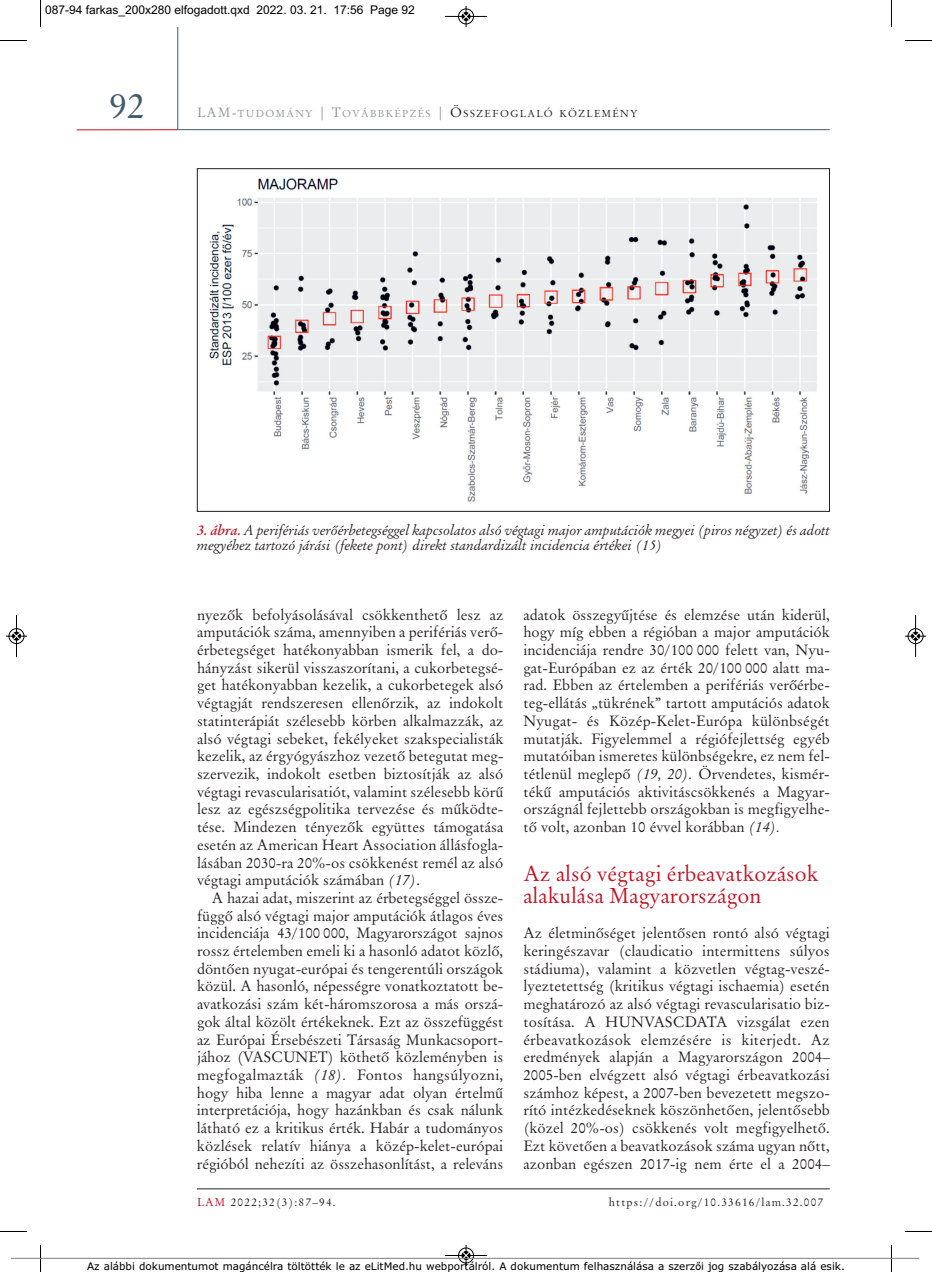
<style>
.page{position:relative;width:932px;height:1272px;background:#fff}
.page>*{position:absolute;margin:0;border:0;box-sizing:border-box;transform-origin:0 0}
.t1{font:36px "Original Garamond HU Normal";color:#435b6d}
.t2{font:21.75px/22.2px "Original Garamond HU Normal";color:#c11223}
.t3{font:15px/17.7px "Original Garamond HU Normal";color:#231f20;text-align:justify}
.t4{font:14.25px/15.8px "Original Garamond HU Italic";color:#231f20}
.t5{font:12px "Arial";color:#000}
.t6{font:11.4px "Original Garamond HU Normal";letter-spacing:.1em;color:#231f20}
.t7{font:10.35px "TT3610 O00";color:#000}
.t8{font:10.2px "Original Garamond HU Normal";letter-spacing:.135em;color:#231f20}
.s1{font-size:13.5px;color:#939598}
.s2{color:#939598}
.s3{font-size:13.5px}
.s4{font-family:"Original Garamond HU Bold";font-style:italic;color:#c11223}
.s5{font-family:"Original Garamond HU Italic"}
.s6{color:#c11223}
.s7{font-family:"Gill";font-size:12.45px}
</style>
<div class="page">
<hr style="left:77px;top:129px;width:101px;height:1px;background:#c11223">
<hr style="left:197px;top:1188px;width:632px;height:1px;background:#231f20">
<hr style="left:177px;top:27px;width:1px;height:103px;background:#435b6d">
<hr style="left:178px;top:129px;width:651px;height:1px;background:#435b6d">
<img style="left:209px;top:178px;width:608px;height:324px">
<svg style="left:40px;top:0;width:1px;height:27px"></svg>
<svg style="left:0;top:40px;width:27px;height:1px"></svg>
<svg style="left:891px;top:0;width:1px;height:27px"></svg>
<svg style="left:905px;top:40px;width:26px;height:1px"></svg>
<svg style="left:40px;top:1245px;width:1px;height:27px"></svg>
<svg style="left:0;top:1231px;width:27px;height:1px"></svg>
<svg style="left:890px;top:1245px;width:2px;height:27px"></svg>
<svg style="left:905px;top:1231px;width:26px;height:1px"></svg>
<div style="left:458px;top:8px;width:16px;height:16px;border:1px solid #fff;border-radius:50%"></div>
<hr style="left:445px;top:16px;width:42px;height:1px;background:#000">
<div style="left:458px;top:9px;width:15px;height:15px;border:1px solid #000;border-radius:50%"></div>
<svg style="left:462px;top:6px;width:8px;height:21px"></svg>
<div style="left:458px;top:1247px;width:16px;height:16px;border:1px solid #fff;border-radius:50%"></div>
<hr style="left:445px;top:1255px;width:42px;height:1px;background:#000">
<div style="left:458px;top:1247px;width:15px;height:16px;border:1px solid #000;border-radius:50%"></div>
<svg style="left:462px;top:1245px;width:8px;height:21px"></svg>
<hr style="left:16px;top:615px;width:1px;height:42px;background:#000">
<div style="left:9px;top:628px;width:15px;height:16px;border:1px solid #000;border-radius:50%"></div>
<svg style="left:6px;top:632px;width:21px;height:8px"></svg>
<hr style="left:915px;top:615px;width:1px;height:42px;background:#000">
<div style="left:907px;top:628px;width:16px;height:16px;border:1px solid #000;border-radius:50%"></div>
<svg style="left:905px;top:632px;width:21px;height:8px"></svg>
<hr style="left:12px;top:1257px;width:906px;height:1px;background:#808080">
<p class="t5" style="left:45px;top:2px;width:371px">087-94 farkas_200x280 elfogadott.qxd 2022. 03. 21. 17:56 Page 92</p>
<h1 class="t1" style="left:109px;top:90px;width:37px">92</h1>
<p class="t8" style="left:197px;top:109px;width:442px"><span class="s1">LAM-</span><span class="s2">TUDOMÁNY</span> <span class="s1">| T</span><span class="s2">OVÁBBKÉPZÉS</span> <span class="s1">|</span> <span class="s3">Ö</span>SSZEFOGLALÓ KÖZLEMÉNY</p>
<p class="t4" style="left:197px;top:523px;width:634px"><span class="s4">3. ábra.</span> A perifériás verôérbetegséggel kapcsolatos alsó végtagi major amputációk megyei (piros négyzet) és adott megyéhez tartozó járási (fekete pont) direkt standardizált incidencia értékei (15)</p>
<p class="t3" style="left:197px;top:607px;width:308px">nyezôk befolyásolásával csökkenthetô lesz az amputációk száma, amennyiben a perifériás verô&shy;érbetegséget hatékonyabban ismerik fel, a do - hányzást sikerül visszaszorítani, a cukorbetegsé&shy;get hatékonyabban kezelik, a cukorbetegek alsó végtagját rendszeresen ellenôrzik, az indokolt statinterápiát szélesebb körben alkalmazzák, az alsó végtagi sebeket, fekélyeket szakspecialisták kezelik, az érgyógyászhoz vezetô betegutat meg&shy;szervezik, indokolt esetben biztosítják az alsó végtagi revascularisatiót, valamint szélesebb körû lesz az egészségpolitika tervezése és mûköd te - tése. Mindezen tényezôk együttes támogatása esetén az American Heart Association állásfogla&shy;lásában 2030-ra 20%-os csökkenést remél az alsó végtagi amputációk számában <span class="s5">(17)</span>.</p>
<p class="t3" style="left:197px;top:890px;width:308px;text-indent:15px">A hazai adat, miszerint az érbetegséggel össze&shy;függô alsó végtagi major amputációk átlagos éves incidenciája 43/100 000, Magyarországot sajnos rossz értelemben emeli ki a hasonló adatot közlô, döntôen nyugat-európai és tengerentúli or szágok közül. A hasonló, népességre vonatkoztatott be - avatkozási szám két-háromszorosa a más orszá&shy;gok által közölt értékeknek. Ezt az összefüggést az Európai Érsebészeti Társaság Munka csoport - jához (VASCUNET) köthetô köz le ményben is megfogalmazták <span class="s5">(18).</span> Fontos hangsúlyozni, hogy hiba lenne a magyar adat olyan értelmû interpretációja, hogy hazánkban és csak nálunk látható ez a kritikus érték. Habár a tudományos közlések relatív hiánya a közép-kelet-európai régióból nehezíti az össze ha son lítást, a releváns</p>
<p class="t3" style="left:523px;top:607px;width:308px">adatok összegyûjtése és elem zése után kiderül, hogy míg ebben a régióban a major amputációk incidenciája rendre 30/100 000 felett van, Nyu - gat-Európában ez az érték 20/100 000 alatt ma - rad. Ebben az értelemben a perifériás verôérbe&shy;teg-ellátás „tükrének” tartott amputációs adatok Nyugat- és Közép-Kelet-Európa különbségét mutatják. Figyelemmel a régiófejlettség egyéb mutatóiban ismeretes különbségekre, ez nem fel&shy;tétlenül meglepô <span class="s5">(19, 20).</span> Örvendetes, kismér - tékû amputációs aktivitáscsökkenés a Magyar - országnál fejlettebb országokban is megfigyelhe&shy;tô volt, azonban 10 évvel korábban <span class="s5">(14).</span></p>
<h2 class="t2" style="left:523px;top:864px;width:297px">Az alsó végtagi érbeavatkozások alakulása Magyarországon</h2>
<p class="t3" style="left:523px;top:925px;width:308px">Az életminôséget jelentôsen rontó alsó végtagi keringészavar (claudicatio intermittens súlyos stádiuma), valamint a közvetlen végtag-veszé&shy;lyeztetettség (kritikus végtagi ischaemia) esetén meghatározó az alsó végtagi revascularisatio biz&shy;tosítása. A HUNVASCDATA vizsgálat ezen érbeavatkozások elemzésére is kiterjedt. Az eredmények alapján a Magyarországon 2004– 2005-ben elvégzett alsó végtagi érbeavatkozási számhoz képest, a 2007-ben bevezetett megszo&shy;rító intézkedéseknek köszönhetôen, jelentôsebb (közel 20%-os) csökkenés volt megfigyelhetô.<br>Ezt követôen a beavatkozások száma ugyan nôtt, azonban egészen 2017-ig nem érte el a 2004–</p>
<p class="t6" style="left:197px;top:1197px;width:140px"><span class="s6">LAM</span> 2022;32(3):87–94.</p>
<p class="t6" style="left:609px;top:1197px;width:216px">https://doi.org/10.33616/lam.32.007</p>
<p class="t7" style="left:87px;top:1261px;width:759px">Az alábbi dokumentumot magáncélra töltötték le az eLitMed.hu webportálról. A dokumentum felhasználása a szerz<span class="s7">ô</span>i jog szabályozása alá esik.</p>
</div>
